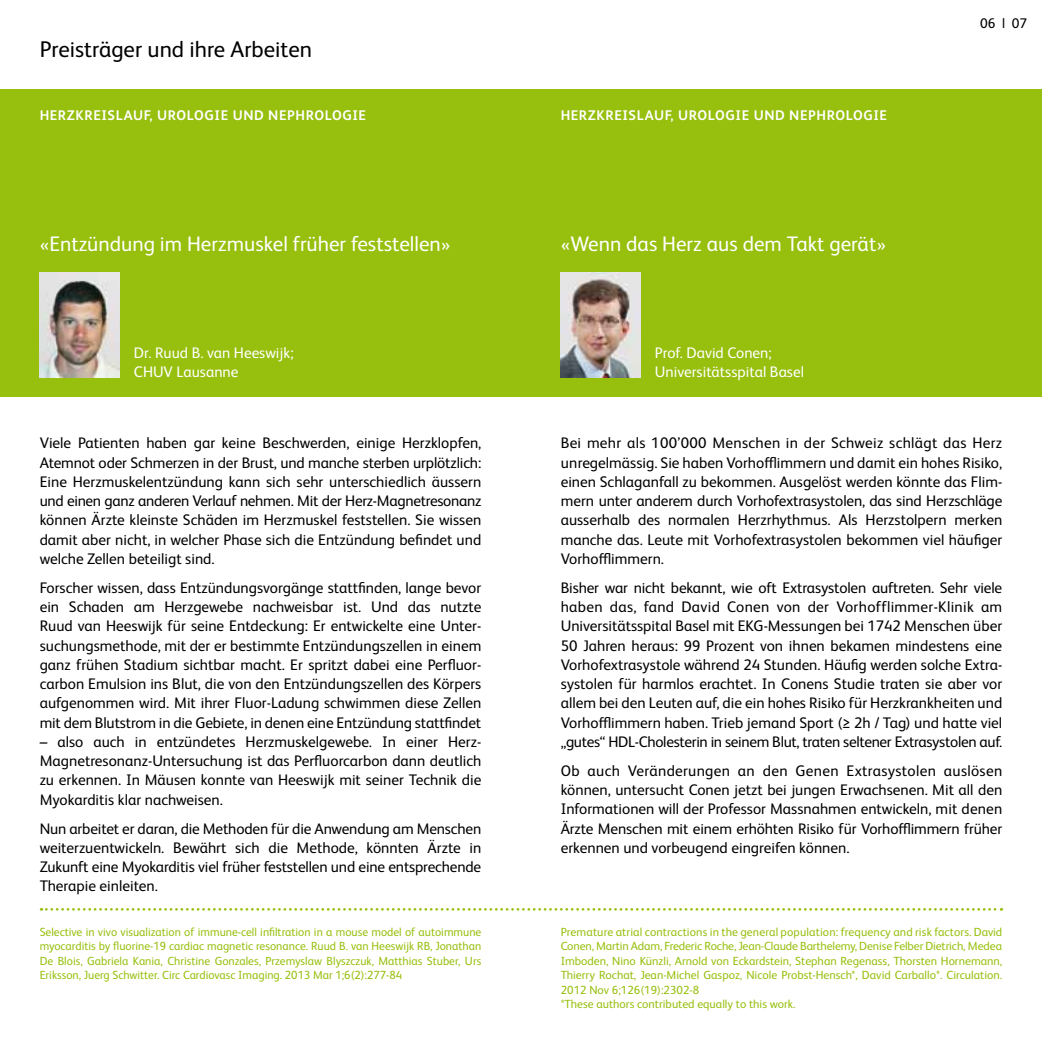
<style>
.page{position:relative;width:1042px;height:1042px;background:#fff}
.page>*{position:absolute;margin:0;border:0;box-sizing:border-box;transform-origin:0 0}
.t1{font:22.75px "FS Albert Pro";color:#000}
.t2{font:21px "FS Albert Pro";color:#fff}
.t3{font:15.4px/19.2px "FS Albert Pro";color:#000;text-align:justify}
.t4{font:15.4px/19.2px "FS Albert Pro";color:#fff}
.t5{font:700 14px "FS Albert Pro";letter-spacing:.04em;color:#fff}
.t6{font:14px "FS Albert Pro";color:#000}
.t7{font:11.9px/14.3px "FS Albert Pro";color:#97bf0d;text-align:justify}
</style>
<div class="page">
<div style="left:521px;top:89px;width:521px;height:308px;background:#97bf0d"></div>
<div style="left:0;top:89px;width:521px;height:308px;background:#97bf0d"></div>
<img style="left:40px;top:273px;width:79px;height:104px">
<svg style="left:41px;top:908px;width:961px;height:2px"></svg>
<img style="left:561px;top:273px;width:79px;height:104px">
<p class="t6" style="left:980px;top:13px;width:48px">06 l 07</p>
<h1 class="t1" style="left:40px;top:33px;width:274px">Preisträger und ihre Arbeiten</h1>
<p class="t5" style="left:40px;top:105px;width:328px">HERZKREISLAUF, UROLOGIE UN D NEPHROLOGIE</p>
<p class="t5" style="left:561px;top:105px;width:328px">HERZKREISLAUF, UROLOGIE UN D NEPHROLOGIE</p>
<h2 class="t2" style="left:40px;top:228px;width:412px">«Entzündung im Herzmuskel früher feststellen»</h2>
<h2 class="t2" style="left:561px;top:228px;width:327px">«Wenn das Herz aus dem Takt gerät»</h2>
<p class="t4" style="left:134px;top:342px;width:161px">Dr. Ruud B. van Heeswijk;<br>CHUV Lausanne</p>
<p class="t4" style="left:655px;top:342px;width:151px">Prof. David Conen;<br>Universitätsspital Basel</p>
<p class="t3" style="left:40px;top:432px;width:443px">Viele Patienten haben gar keine Beschwerden, einige Herzklopfen, Atemnot oder Schmerzen in der Brust, und manche sterben urplötzlich:<br>Eine Herzmuskelentzündung kann sich sehr unterschiedlich äussern und einen ganz anderen Verlauf nehmen. Mit der Herz-Magnetresonanz können Ärzte kleinste Schäden im Herzmuskel feststellen. Sie wissen damit aber nicht, in welcher Phase sich die Entzündung befindet und welche Zellen beteiligt sind.</p>
<p class="t3" style="left:40px;top:577px;width:443px">Forscher wissen, dass Entzündungsvorgänge stattfinden, lange bevor ein Schaden am Herzgewebe nachweisbar ist. Und das nutzte Ruud van Heeswijk für seine Entdeckung: Er entwickelte eine Unter&shy;suchungsmethode, mit der er bestimmte Entzündungszellen in einem ganz frühen Stadium sichtbar macht. Er spritzt dabei eine Perfluor&shy;carbon Emulsion ins Blut, die von den Entzündungszellen des Körpers aufgenommen wird. Mit ihrer Fluor-Ladung schwimmen diese Zellen mit dem Blutstrom in die Gebiete, in denen eine Entzündung stattfindet</p>
<p class="t3" style="left:40px;top:731px;width:443px">– also auch in entzündetes Herzmuskelgewebe. In einer Herz-Magnetresonanz-Untersuchung ist das Perfluorcarbon dann deutlich zu erkennen. In Mäusen konnte van Heeswijk mit seiner Technik die Myokarditis klar nachweisen.</p>
<p class="t3" style="left:40px;top:817px;width:443px">Nun arbeitet er daran, die Methoden für die Anwendung am Menschen weiterzuentwickeln. Bewährt sich die Methode, könnten Ärzte in Zukunft eine Myokarditis viel früher feststellen und eine entsprechende Therapie einleiten.</p>
<p class="t3" style="left:561px;top:432px;width:443px">Bei mehr als 100’000 Menschen in der Schweiz schlägt das Herz unregelmässig. Sie haben Vorhofflimmern und damit ein hohes Risiko, einen Schlaganfall zu bekommen. Ausgelöst werden könnte das Flim&shy;mern unter anderem durch Vorhofextrasystolen, das sind Herzschläge ausserhalb des normalen Herzrhythmus. Als Herzstolpern merken manche das. Leute mit Vorhofextrasystolen bekommen viel häufiger Vorhofflimmern.</p>
<p class="t3" style="left:561px;top:577px;width:443px">Bisher war nicht bekannt, wie oft Extrasystolen auftreten. Sehr viele haben das, fand David Conen von der Vorhofflimmer-Klinik am Universitätsspital Basel mit EKG-Messungen bei 1742 Menschen über 50 Jahren heraus: 99 Prozent von ihnen bekamen mindestens eine Vorhofextrasystole während 24 Stunden. Häufig werden solche Extra&shy;systolen für harmlos erachtet. In Conens Studie traten sie aber vor allem bei den Leuten auf, die ein hohes Risiko für Herzkrankheiten und Vorhofflimmern haben. Trieb jemand Sport (≥ 2h / Tag) und hatte viel „gutes“ HDL-Cholesterin in seinem Blut, traten seltener Extrasystolen auf.</p>
<p class="t3" style="left:561px;top:760px;width:443px">Ob auch Veränderungen an den Genen Extrasystolen auslösen können, untersucht Conen jetzt bei jungen Erwachsenen. Mit all den Informationen will der Professor Massnahmen entwickeln, mit denen Ärzte Menschen mit einem erhöhten Risiko für Vorhofflimmern früher erkennen und vorbeugend eingreifen können.</p>
<p class="t7" style="left:40px;top:924px;width:443px">Selective in vivo visualization of immune-cell infiltration in a mouse model of autoimmune myocarditis by fluorine-19 cardiac magnetic resonance. Ruud B. van Heeswijk RB, Jonathan De Blois, Gabriela Kania, Christine Gonzales, Przemyslaw Blyszczuk, Matthias Stuber, Urs Eriksson, Juerg Schwitter. Circ Cardiovasc Imaging. 2013 Mar 1;6(2):277-84</p>
<p class="t7" style="left:561px;top:924px;width:443px;text-align:left">Premature atrial contractions in the general population: frequency and risk factors. David Conen, Martin Adam, Frederic Roche, Jean-Claude Barthelemy, Denise Felber Dietrich, Medea Imboden, Nino Künzli, Arnold von Eckardstein, Stephan Regenass, Thorsten Hornemann, Thierry Rochat, Jean-Michel Gaspoz, Nicole Probst-Hensch*, David Carballo*. Circulation.<br>2012 Nov 6;126(19):2302-8<br>*These authors contributed equally to this work.</p>
</div>
